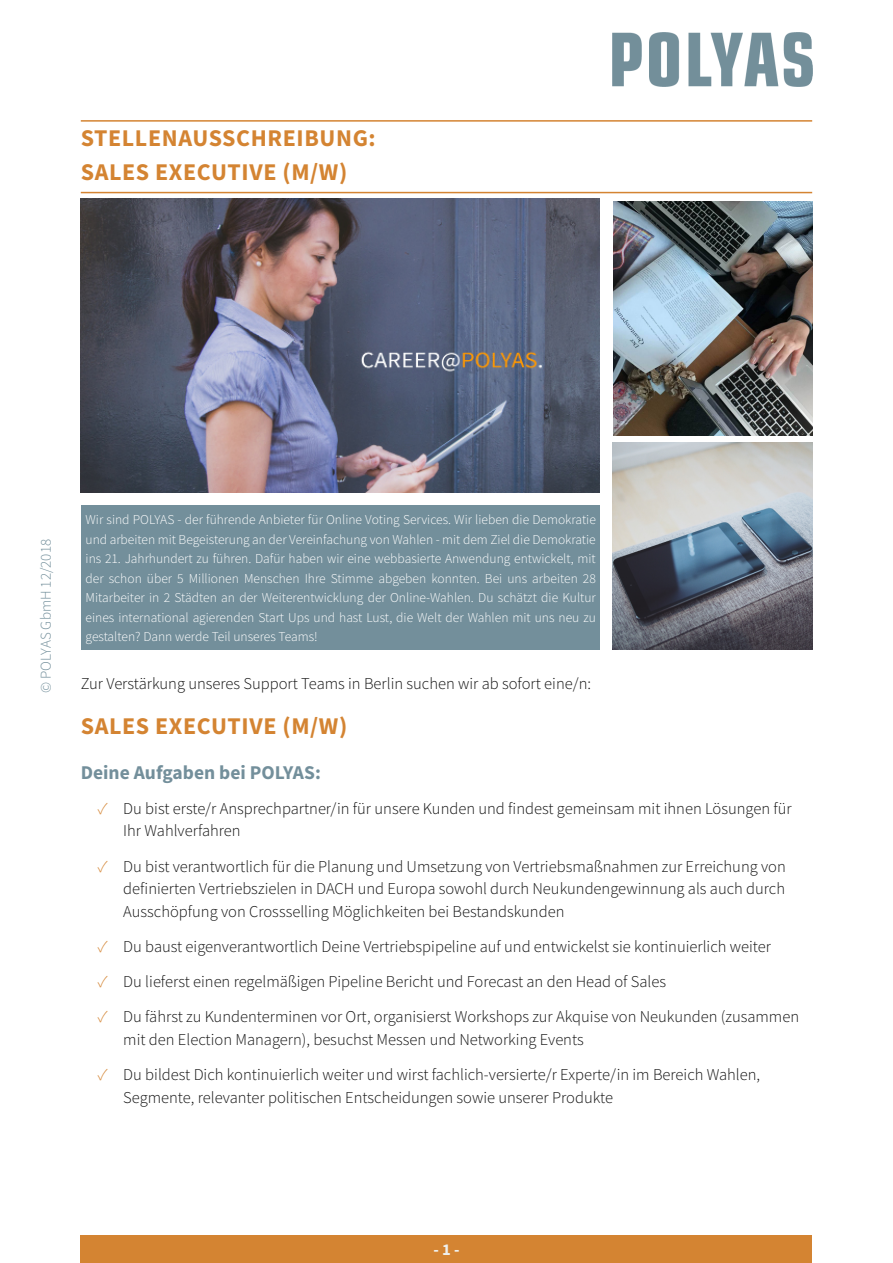
<style>
.page{position:relative;width:893px;height:1263px;background:#fff}
.page>*{position:absolute;margin:0;border:0;box-sizing:border-box;transform-origin:0 0}
.t1{font:700 24px/33.9px "Source Sans Pro";letter-spacing:.025em;color:#d48432}
.t2{font:700 19.5px "Source Sans Pro";color:#738f9b}
.t3{font:300 16.5px/22.5px "Source Sans Pro";color:#121212}
.t4{font:700 16.5px "Source Sans Pro";color:#efefec}
.t5{font:300 15px "Source Sans Pro";color:#738f9b}
.t6{font:300 13.5px/19.5px "Source Sans Pro";color:#fff;text-align:justify}
.s1{color:#d48432}
</style>
<div class="page">
<img style="left:612px;top:32px;width:200px;height:54px">
<hr style="left:81px;top:192px;width:731px;height:1px;background:#d48432">
<hr style="left:81px;top:120px;width:731px;height:2px;background:#d48432">
<div style="left:81px;top:1235px;width:731px;height:28px;background:#d48432"></div>
<div style="left:81px;top:505px;width:519px;height:145px;background:#738f9b"></div>
<img style="left:612px;top:442px;width:200px;height:207px">
<img style="left:613px;top:201px;width:199px;height:234px">
<img style="left:81px;top:198px;width:519px;height:295px">
<h1 class="t1" style="left:81px;top:121px;width:296px">STELLENAUSSCHREIBUNG:<br>SALES EXECUTIVE (M/W)</h1>
<p class="t5" style="left:37px;top:693px;width:155px;rotate:-90deg">© POLYAS GbmH 12/2018</p>
<p class="t6" style="left:86px;top:510px;width:512px">Wir sind POLYAS - der fü hrende Anbieter fü r Online Voting Services. Wir lieben die Demokratie und arbeiten mit Begeisterung an der Vereinfachung von Wahlen - mit dem Ziel die Demokratie ins 21. Jahrhundert zu fü hren. Dafü r haben wir eine webbasierte Anwendung entwickelt, mit der schon ü ber 5 Millionen Menschen Ihre Stimme abgeben konnten. Bei uns arbeiten 28<br>Mitarbeiter in 2 Städten an der Weiterentwicklung der Online-Wahlen. Du schätzt die Kultur eines international agierenden Start Ups und hast Lust, die Welt der Wahlen mit uns neu zu gestalten? Dann werde Teil unseres Teams!</p>
<p class="t3" style="left:81px;top:672px;width:512px">Zur Verstärkung unseres Support Teams in Berlin suchen wir ab sofort eine/n:</p>
<h1 class="t1" style="left:81px;top:708px;width:268px">SALES EXECUTIVE (M/W)</h1>
<p class="t2" style="left:81px;top:759px;width:242px">Deine Aufgaben bei POLYAS:</p>
<p class="t3" style="left:123px;top:797px;width:670px;text-indent:-26px"><span class="s1">✓</span> Du bist erste/r Ansprechpartner/in für unsere Kunden und findest gemeinsam mit ihnen Lösungen für<br>Ihr Wahlverfahren</p>
<p class="t3" style="left:123px;top:855px;width:664px;text-align:justify;text-indent:-26px"><span class="s1">✓</span> Du bist verantwortlich für die Planung und Umsetzung von Vertriebsmaßnahmen zur Erreichung von definierten Vertriebszielen in DACH und Europa sowohl durch Neukundengewinnung als auch durch Ausschöpfung von Crossselling Möglichkeiten bei Bestandskunden</p>
<p class="t3" style="left:98px;top:935px;width:675px"><span class="s1">✓</span> Du baust eigenverantwortlich Deine Vertriebspipeline auf und entwickelst sie kontinuierlich weiter</p>
<p class="t3" style="left:98px;top:970px;width:570px"><span class="s1">✓</span> Du lieferst einen regelmäßigen Pipeline Bericht und Forecast an den Head of Sales</p>
<p class="t3" style="left:123px;top:1006px;width:677px;text-indent:-26px"><span class="s1">✓</span> Du fährst zu Kundenterminen vor Ort, organisierst Workshops zur Akquise von Neukunden (zusammen mit den Election Managern), besuchst Messen und Networking Events</p>
<p class="t3" style="left:123px;top:1063px;width:638px;text-indent:-26px"><span class="s1">✓</span> Du bildest Dich kontinuierlich weiter und wirst fachlich-versierte/r Experte/in im Bereich Wahlen,<br>Segmente, relevanter politischen Entscheidungen sowie unserer Produkte</p>
<p class="t4" style="left:433px;top:1239px;width:28px">- 1 -</p>
</div>
